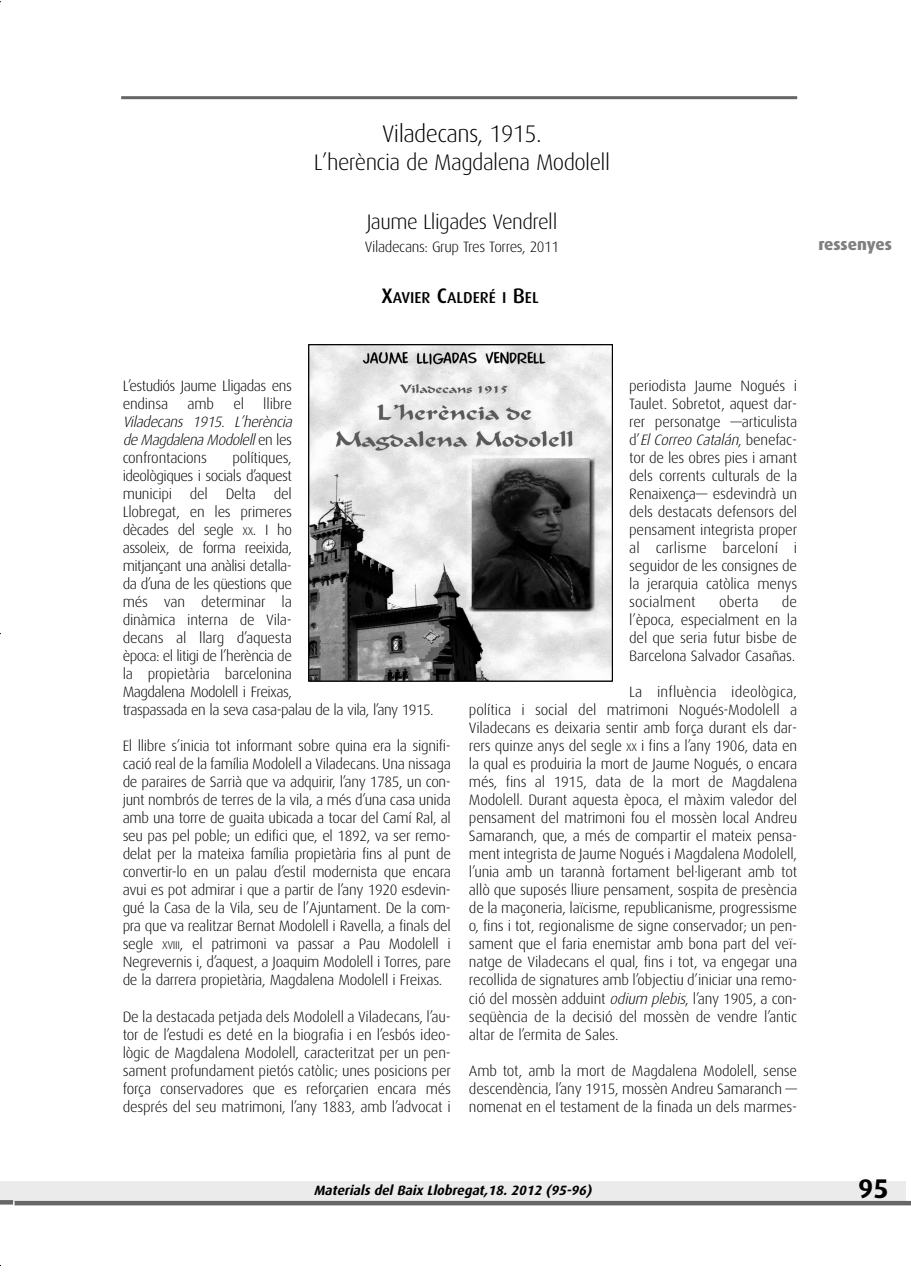
<style>
.page{position:relative;width:911px;height:1273px;background:#fff}
.page>*{position:absolute;margin:0;border:0;box-sizing:border-box;transform-origin:0 0}
.t1{font:700 27px "Dax";color:#000}
.t2{font:300 24px "Dax";letter-spacing:-.025em;color:#000}
.t3{font:300 22.5px "Dax";letter-spacing:-.025em;color:#000}
.t4{font:300 21px "Dax";letter-spacing:-.025em;color:#000}
.t5{font:800 16.5px "Dax";letter-spacing:-.005em;color:#808080}
.t6{font:500 15.75px "Dax";color:#000}
.t7{font:300 15px/18px "Dax";letter-spacing:-.02em;color:#000;text-align:justify}
.t8{font:italic 300 15px/18px "Dax";color:#000}
.t9{font:italic 700 13.5px "Dax";color:#000}
.s1{font-size:21px}
.s2{font-style:normal}
.s3{font-size:11.25px}
.s4{font-style:italic}
</style>
<div class="page">
<div style="left:9px;top:1180px;width:896px;height:21px;background:#ebebeb"></div>
<div style="left:0;top:1180px;width:10px;height:21px;background:#ebebeb"></div>
<div style="left:0;top:1199px;width:13px;height:5px;background:#666"></div>
<svg style="left:310px;top:346px;width:300px;height:333px"></svg>
<div style="left:308px;top:344px;width:304px;height:337px;border:1px solid #000"></div>
<hr style="left:121px;top:96px;width:675px;height:3px;background:#666">
<svg style="left:15px;top:1200px;width:895px;height:4px;fill:#666"></svg>
<h2 class="t2" style="left:382px;top:123px;width:161px">Viladecans, 1915.</h2>
<h3 class="t3" style="left:313px;top:152px;width:298px">L’herència de Magdalena Modolell</h3>
<h3 class="t4" style="left:366px;top:213px;width:192px">Jaume Lligades Vendrell</h3>
<p class="t7" style="left:365px;top:239px;width:196px">Viladecans: Grup Tres Torres, 2011</p>
<p class="t6" style="left:381px;top:290px;width:159px"><span class="s1">X</span>AVIER <span class="s1">C</span>ALDERÉ I <span class="s1">B</span>EL</p>
<p class="t5" style="left:818px;top:236px;width:75px">ressenyes</p>
<p class="t7" style="left:123px;top:378px;width:171px">L’estudiós Jaume Lligadas ens endinsa</p>
<p class="t7" style="left:187px;top:396px;width:28px">amb</p>
<p class="t7" style="left:233px;top:396px;width:12px">el</p>
<p class="t7" style="left:263px;top:396px;width:30px">llibre</p>
<p class="t8" style="left:123px;top:414px;width:174px">Viladecans 1915. L’herència de MagdalenaModolell<span class="s2">e n l e s confrontacions</span></p>
<p class="t7" style="left:123px;top:450px;width:312px;text-align:left;text-indent:110px">polítiques,<br>ideològiques i socials d’aquest<br>municipi del Delta del<br>Llobregat, en les primeres<br>dècades del segle <span class="s3">XX</span>. I ho<br>assoleix, de forma reeixida,<br>mitjançant una anàlisi detalla-<br>da d’una de les qüestions que<br>més van determinar la<br>dinàmica interna de Vila-<br>decans al llarg d’aquesta<br>època: el litigi de l’herència de<br>la propietària barcelonina<br>Magdalena Modolell i Freixas,<br>traspassada en la seva casa-palau de la vila, l’any 1915.</p>
<p class="t7" style="left:123px;top:738px;width:330px">El llibre s’inicia tot informant sobre quina era la signifi&shy;cació real de la família Modolell a Viladecans. Una nissaga de paraires de Sarrià que va adquirir, l’any 1785, un con&shy;junt nombrós de terres de la vila, a més d’una casa unida amb una torre de guaita ubicada a tocar del Camí Ral, al seu pas pel poble; un edifici que, el 1892, va ser remo&shy;delat per la mateixa família propietària fins al punt de convertir-lo en un palau d’estil modernista que encara avui es pot admirar i que a partir de l’any 1920 esdevin&shy;gué la Casa de la Vila, seu de l’Ajuntament. De la com&shy;pra que va realitzar Bernat Modolell i Ravella, a finals del segle <span class="s3">XVIII</span>, el patrimoni va passar a Pau Modolell i Negrevernis i, d’aquest, a Joaquim Modolell i Torres, pare de la darrera propietària, Magdalena Modolell i Freixas.</p>
<p class="t7" style="left:123px;top:1008px;width:329px">De la destacada petjada dels Modolell a Viladecans, l’au&shy;tor de l’estudi es deté en la biografia i en l’esbós ideo&shy;lògic de Magdalena Modolell, caracteritzat per un pen&shy;sament profundament pietós catòlic; unes posicions per força conservadores que es reforçarien encara més després del seu matrimoni, l’any 1883, amb l’advocat i</p>
<p class="t7" style="left:629px;top:378px;width:169px">periodista Jaume Nogués i Taulet. Sobretot, aquest dar&shy;rer personatge —articulista d ’ <span class="s4">ElCorreo Catalán</span>, b e n e f a c - tor de les obres pies i amant dels corrents culturals de la Renaixença— esdevindrà un dels destacats defensors del pensament integrista proper al carlisme barceloní i seguidor de les consignes de la jerarquia catòlica menys socialment</p>
<p class="t7" style="left:629px;top:594px;width:169px;text-indent:153px">de l’època, especialment en la del que seria futur bisbe de Barcelona Salvador Casañas.</p>
<p class="t7" style="left:469px;top:684px;width:329px;text-indent:160px">La influència ideològica, política i social del matrimoni Nogués-Modolell a Viladecans es deixaria sentir amb força durant els dar&shy;rers quinze anys del segle <span class="s3">XX</span> i fins a l’any 1906, data en la qual es produiria la mort de Jaume Nogués, o encara més, fins al 1915, data de la mort de Magdalena Modolell. Durant aquesta època, el màxim valedor del pensament del matrimoni fou el mossèn local Andreu Samaranch, que, a més de compartir el mateix pensa&shy;ment integrista de Jaume Nogués i Magdalena Modolell, l’unia amb un tarannà fortament bel·ligerant amb tot allò que suposés lliure pensament, sospita de presència de la maçoneria, laïcisme, republicanisme, progressisme o, fins i tot, regionalisme de signe conservador; un pen&shy;sament que el faria enemistar amb bona part del veï&shy;natge de Viladecans el qual, fins i tot, va engegar una recollida de signatures amb l’objectiu d’iniciar una remo&shy;ció del mossèn adduint <span class="s4">odium plebis</span>, l’any 1905, a con&shy;seqüència de la decisió del mossèn de vendre l’antic altar de l’ermita de Sales.</p>
<p class="t7" style="left:469px;top:1062px;width:330px">Amb tot, amb la mort de Magdalena Modolell, sense descendència, l’any 1915, mossèn Andreu Samaranch — nomenat en el testament de la finada un dels marmes-</p>
<p class="t7" style="left:718px;top:594px;width:41px">oberta</p>
<p class="t9" style="left:314px;top:1184px;width:282px">Materials del Baix Llobregat,18. 2012 (95-96)</p>
<h1 class="t1" style="left:857px;top:1176px;width:32px">95</h1>
</div>
